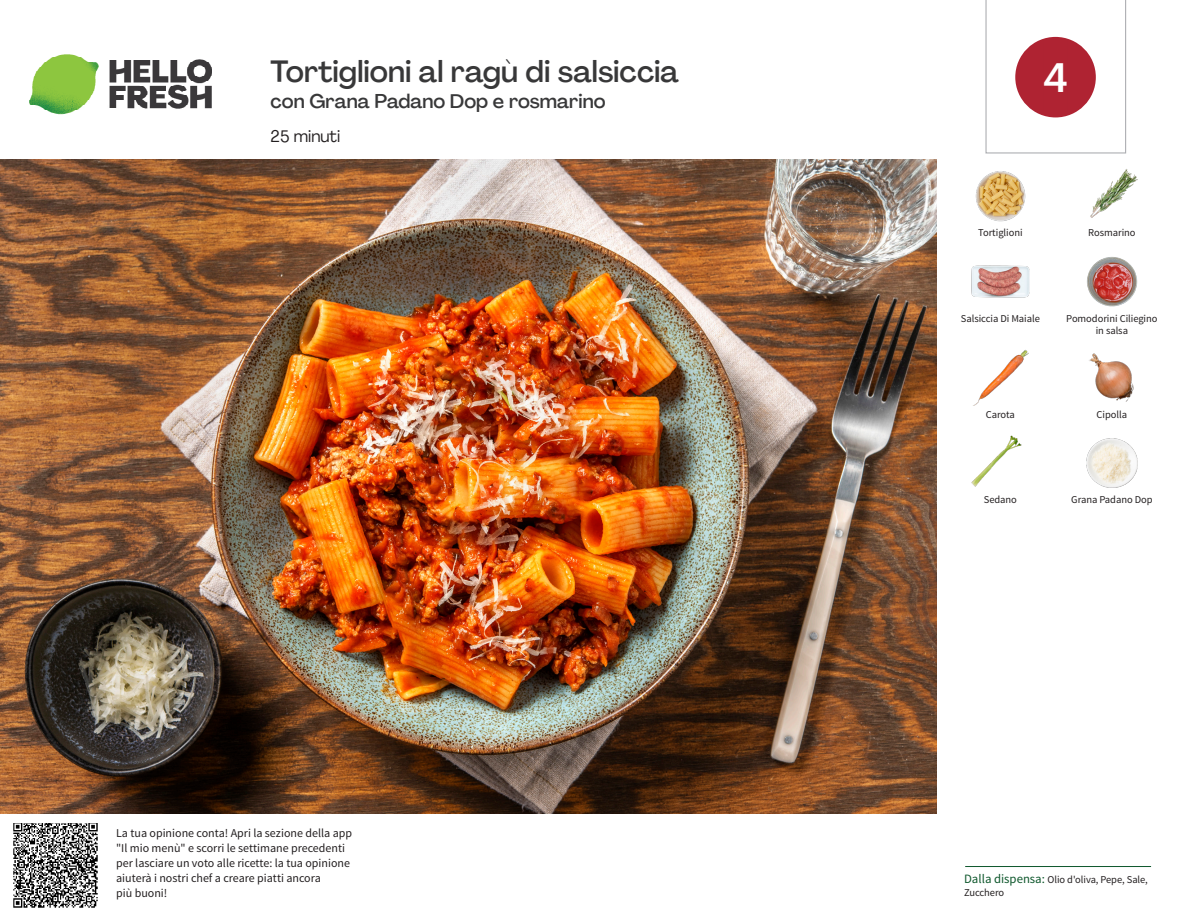
<style>
.page{position:relative;width:1188px;height:918px;background:#fff}
.page>*{position:absolute;margin:0;border:0;box-sizing:border-box;transform-origin:0 0}
._24_Recipe_Nr_Bag{font:500 40.5px "Agrandir";color:#fff}
._15_Titel_UK{font:500 30px "Agrandir";color:#383839}
._15_Titel_UK-2{font:500 19.5px "Agrandir";color:#383839}
._02_Box_Type{font:16.5px "Agrandir";color:#231f20}
._06_Before_Start{font:12px/15px "Source Sans Pro";color:#231f20}
._18_FRONT_ingredients_UK{font:10.5px/12px "Source Sans Pro";letter-spacing:-.005em;color:#231f20;text-align:center}
.t1{font:10.5px/13.5px "Source Sans Variable";letter-spacing:-.005em;color:#231f20}
.s1{font-family:"Source Sans Pro";font-size:12.75px;color:#0e572c}
</style>
<div class="page">
<img style="left:30px;top:54px;width:181px;height:61px">
<hr style="left:965px;top:866px;width:186px;height:1px;background:#0e572c">
<img style="left:0;top:159px;width:936px;height:655px">
<img style="left:1090px;top:169px;width:48px;height:49px">
<img style="left:975px;top:171px;width:51px;height:51px">
<img style="left:1087px;top:257px;width:51px;height:50px">
<img style="left:972px;top:265px;width:57px;height:33px">
<img style="left:1089px;top:353px;width:45px;height:49px">
<img style="left:973px;top:350px;width:56px;height:56px">
<img style="left:1086px;top:438px;width:51px;height:50px">
<img style="left:972px;top:435px;width:50px;height:52px">
<img style="left:14px;top:824px;width:84px;height:84px">
<svg style="left:985px;top:0;width:141px;height:154px"></svg>
<p class="_15_Titel_UK" style="left:271px;top:53px;width:410px">Tortiglioni al ragù di salsiccia</p>
<p class="_15_Titel_UK-2" style="left:271px;top:89px;width:336px">con Grana Padano Dop e rosmarino</p>
<p class="_02_Box_Type" style="left:271px;top:126px;width:71px">25 minuti</p>
<p class="_06_Before_Start" style="left:116px;top:826px;width:237px">La tua opinione conta! Apri la sezione della app "Il mio menù" e scorri le settimane precedenti per lasciare un voto alle ricette: la tua opinione aiuterà i nostri chef a creare piatti ancora<br>più buoni!</p>
<p class="_24_Recipe_Nr_Bag" style="left:1044px;top:53px;width:26px">4</p>
<p class="_18_FRONT_ingredients_UK" style="left:978px;top:227px;width:46px">Tortiglioni</p>
<p class="_18_FRONT_ingredients_UK" style="left:1088px;top:227px;width:49px">Rosmarino</p>
<p class="_18_FRONT_ingredients_UK" style="left:961px;top:312px;width:81px">Salsiccia Di Maiale</p>
<p class="_18_FRONT_ingredients_UK" style="left:1066px;top:312px;width:93px">Pomodorini Ciliegino in salsa</p>
<p class="_18_FRONT_ingredients_UK" style="left:986px;top:408px;width:31px">Carota</p>
<p class="_18_FRONT_ingredients_UK" style="left:1097px;top:408px;width:32px">Cipolla</p>
<p class="_18_FRONT_ingredients_UK" style="left:984px;top:494px;width:35px">Sedano</p>
<p class="_18_FRONT_ingredients_UK" style="left:1071px;top:494px;width:83px">Grana Padano Dop</p>
<p class="t1" style="left:964px;top:873px;width:185px"><span class="s1">Dalla dispensa:</span> Olio d'oliva, Pepe, Sale,<br>Zucchero</p>
</div>
